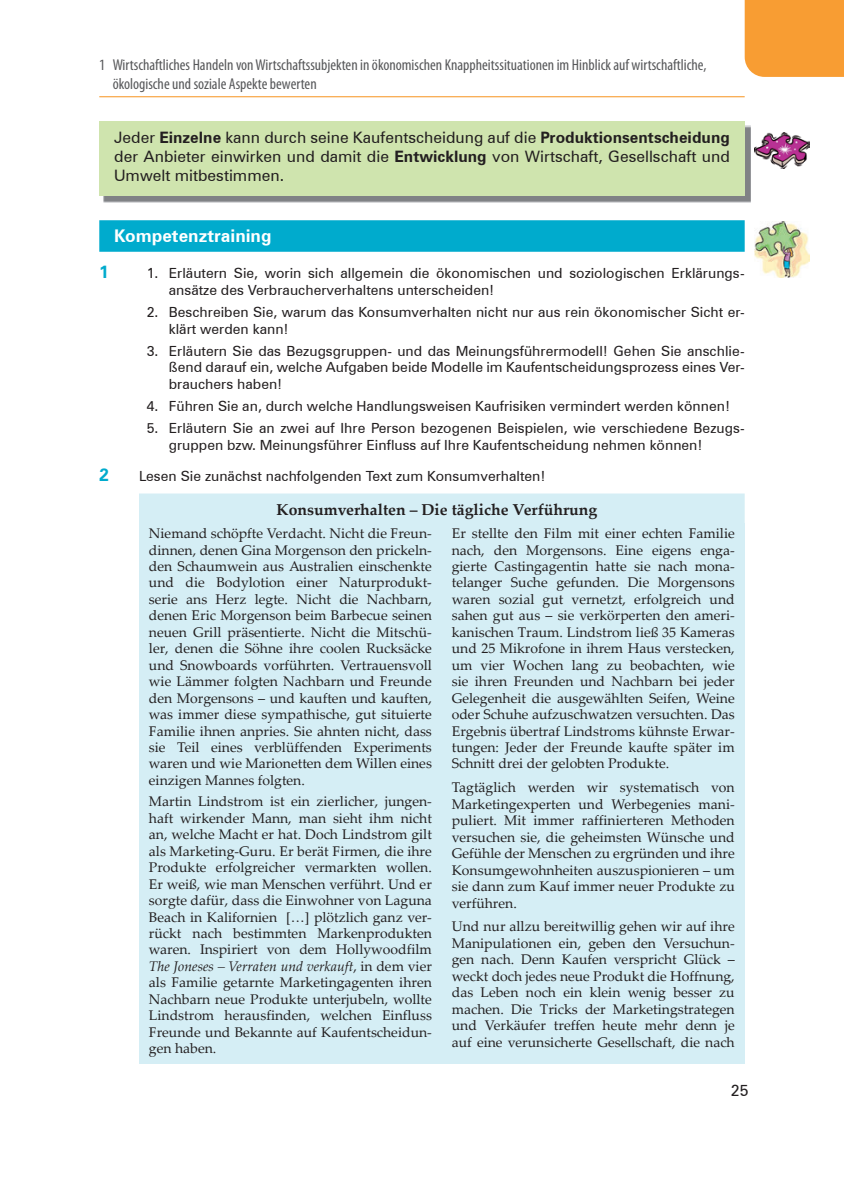
<style>
.page{position:relative;width:844px;height:1191px;background:#fff}
.page>*{position:absolute;margin:0;border:0;box-sizing:border-box;transform-origin:0 0}
.t1{font:700 17.5px "Zurich BT";color:#fff}
.t2{font:700 17.5px "Zurich BT";color:#00abcd}
.t3{font:15.75px/18.9px "Zurich BT";color:#231f20;text-align:justify}
.t4{font:condensed 15.75px/18.9px "Myriad Pro";color:#57585a}
.t5{font:700 15.75px "Palatino Linotype";color:#231f20}
.t6{font:14px/16.4px "Palatino Linotype";color:#231f20;text-align:justify}
.t7{font:14px/16.8px "Zurich BT";color:#231f20}
.s1{font-weight:700}
.s2{font-style:italic}
</style>
<div class="page">
<div style="left:744px;top:0;width:99px;height:77px;background:#f89d33"></div>
<hr style="left:99px;top:96px;width:645px;height:1px;background:#f7931d">
<div style="left:99px;top:220px;width:645px;height:32px;background:#00abcd"></div>
<div style="left:139px;top:493px;width:605px;height:32px;background:#d5eef5"></div>
<img style="left:103px;top:126px;width:647px;height:76px">
<div style="left:99px;top:122px;width:645px;height:74px;background:#cfe4ae"></div>
<div style="left:139px;top:523px;width:605px;height:540px;background:#d5eef5"></div>
<img style="left:754px;top:133px;width:55px;height:35px">
<img style="left:754px;top:222px;width:55px;height:55px">
<p class="t4" style="left:113px;top:57px;width:595px;text-indent:-13px">1 Wirtschaftliches Handeln von Wirtschaftssubjekten in ökonomischen Knappheitssituationen im Hinblick auf wirtschaftliche, ökologische und soziale Aspekte bewerten</p>
<p class="t3" style="left:114px;top:128px;width:617px">Jeder <span class="s1">Einzelne</span> kann durch seine Kaufentscheidung auf die <span class="s1">Produktionsentscheidung </span>der Anbieter einwirken und damit die <span class="s1">Entwicklung</span> von Wirtschaft, Gesellschaft und Umwelt mitbestimmen.</p>
<p class="t1" style="left:114px;top:225px;width:159px">Kompetenztraining</p>
<p class="t2" style="left:99px;top:262px;width:11px">1</p>
<p class="t7" style="left:169px;top:265px;width:577px;text-indent:-22px">1. Erläutern Sie, worin sich allgemein die ökonomischen und soziologischen Erklärungs&shy;ansätze des Verbraucherverhaltens unterscheiden!</p>
<p class="t7" style="left:169px;top:303px;width:577px;text-indent:-22px">2. Beschreiben Sie, warum das Konsumverhalten nicht nur aus rein ökonomischer Sicht er&shy;klärt werden kann!</p>
<p class="t7" style="left:169px;top:342px;width:577px;text-align:justify;text-indent:-22px">3. Erläutern Sie das Bezugsgruppen- und das Meinungsführermodell! Gehen Sie anschlie&shy;ßend darauf ein, welche Aufgaben beide Modelle im Kaufentscheidungsprozess eines Ver&shy;brauchers haben!</p>
<p class="t7" style="left:147px;top:397px;width:584px">4. Führen Sie an, durch welche Handlungsweisen Kaufrisiken vermindert werden können!</p>
<p class="t7" style="left:169px;top:419px;width:577px;text-indent:-22px">5. Erläutern Sie an zwei auf Ihre Person bezogenen Beispielen, wie verschiedene Bezugs&shy;gruppen bzw. Meinungsführer Einfluss auf Ihre Kaufentscheidung nehmen können!</p>
<p class="t2" style="left:99px;top:464px;width:11px">2</p>
<p class="t7" style="left:139px;top:468px;width:408px">Lesen Sie zunächst nachfolgenden Text zum Konsumverhalten!</p>
<p class="t5" style="left:276px;top:503px;width:322px">Konsumverhalten – Die tägliche Verführung</p>
<p class="t6" style="left:149px;top:527px;width:284px">Niemand schöpfte Verdacht. Nicht die Freun&shy;dinnen, denen Gina Morgenson den prickeln&shy;den Schaumwein aus Australien einschenkte und die Bodylotion einer Naturprodukt&shy;serie ans Herz legte. Nicht die Nachbarn, denen Eric Morgenson beim Barbecue seinen neuen Grill präsentierte. Nicht die Mitschü&shy;ler, denen die Söhne ihre coolen Rucksäcke und Snowboards vorführten. Vertrauensvoll wie Lämmer folgten Nachbarn und Freunde den Morgensons – und kauften und kauften, was immer diese sympathische, gut situierte Familie ihnen anpries. Sie ahnten nicht, dass sie Teil eines verblüffenden Experiments waren und wie Marionetten dem Willen eines einzigen Mannes folgten.</p>
<p class="t6" style="left:149px;top:795px;width:284px">Martin Lindstrom ist ein zierlicher, jungen&shy;haft wirkender Mann, man sieht ihm nicht an, welche Macht er hat. Doch Lindstrom gilt als Marketing-Guru. Er berät Firmen, die ihre Produkte erfolgreicher vermarkten wollen.<br>Er weiß, wie man Menschen verführt. Und er sorgte dafür, dass die Einwohner von Laguna Beach in Kalifornien […] plötzlich ganz ver&shy;rückt nach bestimmten Markenprodukten waren. Inspiriert von dem Hollywoodfilm <span class="s2">The Joneses – Verraten und verkauft</span>, in dem vier als Familie getarnte Marketingagenten ihren Nachbarn neue Produkte unterjubeln, wollte Lindstrom herausfinden, welchen Einfluss Freunde und Bekannte auf Kaufentscheidun&shy;gen haben.</p>
<p class="t6" style="left:451px;top:527px;width:284px">Er stellte den Film mit einer echten Familie nach, den Morgensons. Eine eigens enga&shy;gierte Castingagentin hatte sie nach mona&shy;telanger Suche gefunden. Die Morgensons waren sozial gut vernetzt, erfolgreich und sahen gut aus – sie verkörperten den ameri&shy;kanischen Traum. Lindstrom ließ 35 Kameras und 25 Mikrofone in ihrem Haus verstecken, um vier Wochen lang zu beobachten, wie sie ihren Freunden und Nachbarn bei jeder Gelegenheit die ausgewählten Seifen, Weine oder Schuhe aufzuschwatzen versuchten. Das Ergebnis übertraf Lindstroms kühnste Erwar&shy;tungen: Jeder der Freunde kaufte später im Schnitt drei der gelobten Produkte.</p>
<p class="t6" style="left:451px;top:781px;width:284px">Tagtäglich werden wir systematisch von Marketingexperten und Werbegenies mani&shy;puliert. Mit immer raffinierteren Methoden versuchen sie, die geheimsten Wünsche und Gefühle der Menschen zu ergründen und ihre Konsumgewohnheiten auszuspionieren – um sie dann zum Kauf immer neuer Produkte zu verführen.</p>
<p class="t6" style="left:451px;top:920px;width:284px">Und nur allzu bereitwillig gehen wir auf ihre Manipulationen ein, geben den Versuchun&shy;gen nach. Denn Kaufen verspricht Glück – weckt doch jedes neue Produkt die Hoffnung, das Leben noch ein klein wenig besser zu machen. Die Tricks der Marketingstrategen und Verkäufer treffen heute mehr denn je auf eine verunsicherte Gesellschaft, die nach</p>
<p class="t3" style="left:730px;top:1081px;width:19px">25</p>
</div>
